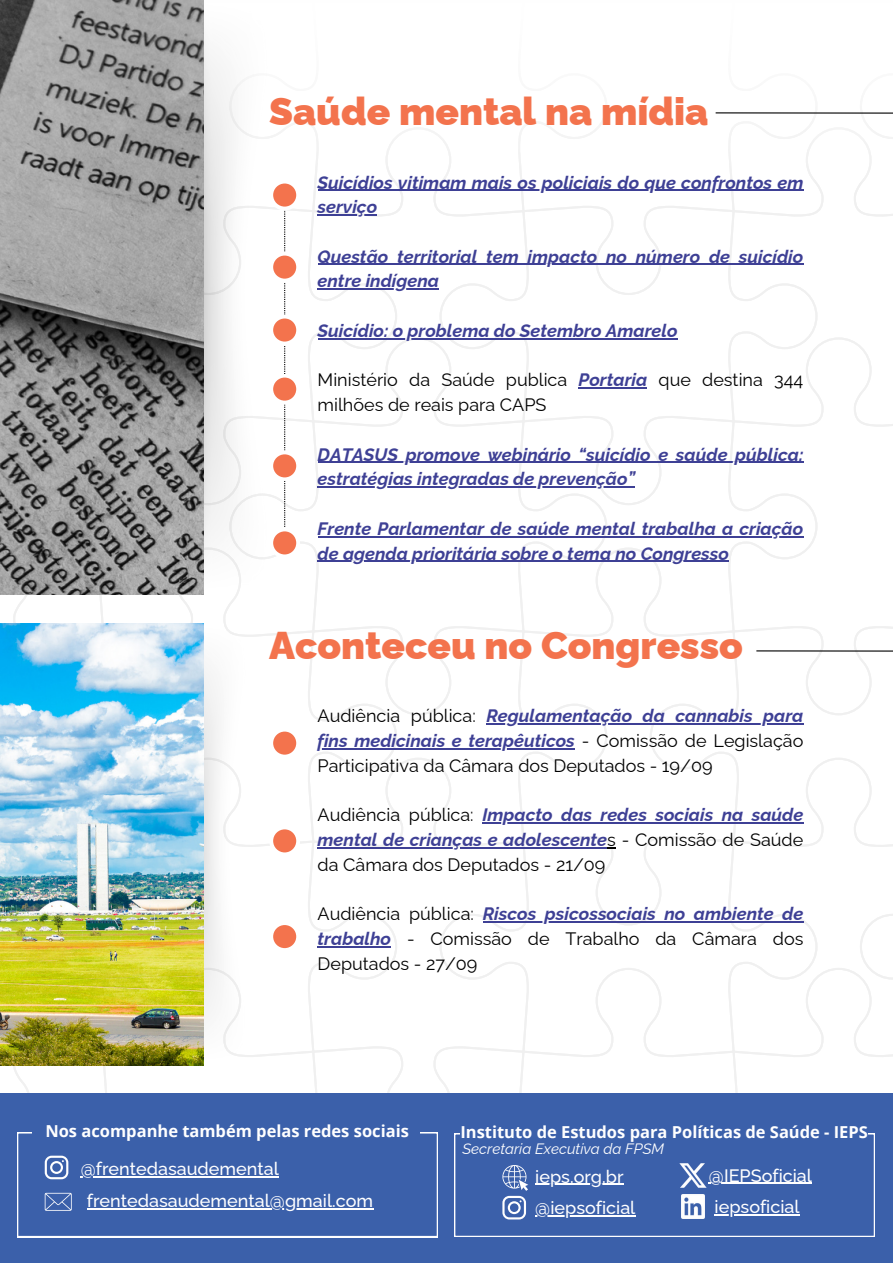
<style>
.page{position:relative;width:893px;height:1264px;background:#fff}
.page>*{position:absolute;margin:0;border:0;box-sizing:border-box;transform-origin:0 0}
.t1{font:900 38.7px "Raleway";color:#f3734d}
.t2{font:18px/24.8px "Raleway";color:#000;text-align:justify}
.t3{font:italic 700 18px/24.8px "Raleway";color:#3e4095}
.t4{font:500 18px "Raleway";color:#fff}
.t5{font:700 16.5px "Open Sans";color:#fff}
.t6{font:italic 15px "Raleway";color:#fff}
.s1{font-weight:700;font-style:italic;color:#3e4095}
</style>
<div class="page">
<svg style="left:308px;top:716px;width:209px;height:99px"></svg>
<svg style="left:517px;top:716px;width:131px;height:99px"></svg>
<svg style="left:648px;top:704px;width:224px;height:111px"></svg>
<svg style="left:727px;top:626px;width:165px;height:90px"></svg>
<svg style="left:608px;top:506px;width:210px;height:184px"></svg>
<svg style="left:308px;top:487px;width:300px;height:229px"></svg>
<svg style="left:188px;top:506px;width:132px;height:184px"></svg>
<svg style="left:279px;top:447px;width:119px;height:59px"></svg>
<svg style="left:307px;top:446px;width:131px;height:34px"></svg>
<svg style="left:438px;top:446px;width:372px;height:60px"></svg>
<svg style="left:727px;top:446px;width:83px;height:34px"></svg>
<img style="left:255px;top:815px;width:637px;height:277px">
<img style="left:279px;top:129px;width:613px;height:317px">
<svg style="left:714px;top:112px;width:178px;height:158px"></svg>
<img style="left:203px;top:0;width:76px;height:595px">
<img style="left:0;top:0;width:203px;height:595px">
<svg style="left:284px;top:210px;width:1px;height:317px"></svg>
<div style="left:269px;top:180px;width:31px;height:30px;background:#fff;border-radius:50%"></div>
<div style="left:273px;top:183px;width:23px;height:23px;background:#f3734d;border-radius:50%"></div>
<div style="left:269px;top:252px;width:31px;height:30px;background:#fff;border-radius:50%"></div>
<div style="left:273px;top:255px;width:23px;height:24px;background:#f3734d;border-radius:50%"></div>
<div style="left:269px;top:314px;width:31px;height:31px;background:#fff;border-radius:50%"></div>
<div style="left:273px;top:318px;width:23px;height:23px;background:#f3734d;border-radius:50%"></div>
<div style="left:269px;top:373px;width:31px;height:31px;background:#fff;border-radius:50%"></div>
<div style="left:273px;top:377px;width:23px;height:23px;background:#f3734d;border-radius:50%"></div>
<div style="left:269px;top:450px;width:31px;height:31px;background:#fff;border-radius:50%"></div>
<div style="left:273px;top:454px;width:23px;height:23px;background:#f3734d;border-radius:50%"></div>
<div style="left:269px;top:527px;width:31px;height:31px;background:#fff;border-radius:50%"></div>
<div style="left:273px;top:531px;width:23px;height:23px;background:#f3734d;border-radius:50%"></div>
<img style="left:188px;top:622px;width:67px;height:423px">
<img style="left:0;top:623px;width:203px;height:422px">
<svg style="left:755px;top:649px;width:137px;height:3px"></svg>
<div style="left:273px;top:731px;width:23px;height:23px;background:#f3734d;border-radius:50%"></div>
<div style="left:269px;top:825px;width:31px;height:31px;background:#fff;border-radius:50%"></div>
<div style="left:273px;top:829px;width:23px;height:23px;background:#f3734d;border-radius:50%"></div>
<div style="left:269px;top:921px;width:31px;height:31px;background:#fff;border-radius:50%"></div>
<div style="left:273px;top:925px;width:23px;height:23px;background:#f3734d;border-radius:50%"></div>
<div style="left:0;top:1092px;width:892px;height:170px;background:#3b60aa"></div>
<svg style="left:0;top:1045px;width:438px;height:193px"></svg>
<svg style="left:454px;top:1133px;width:420px;height:103px"></svg>
<img style="left:675px;top:1162px;width:35px;height:26px">
<img style="left:681px;top:1194px;width:23px;height:24px">
<hr style="left:317px;top:190px;width:486px;height:1px;background:#3e4095">
<hr style="left:317px;top:214px;width:60px;height:1px;background:#3e4095">
<hr style="left:317px;top:264px;width:486px;height:1px;background:#3e4095">
<hr style="left:317px;top:288px;width:122px;height:2px;background:#3e4095">
<hr style="left:317px;top:338px;width:360px;height:1px;background:#3e4095">
<hr style="left:578px;top:387px;width:69px;height:2px;background:#3e4095">
<hr style="left:317px;top:462px;width:486px;height:1px;background:#3e4095">
<hr style="left:317px;top:486px;width:318px;height:1px;background:#3e4095">
<hr style="left:317px;top:536px;width:486px;height:1px;background:#3e4095">
<hr style="left:317px;top:560px;width:412px;height:2px;background:#3e4095">
<hr style="left:486px;top:723px;width:317px;height:1px;background:#3e4095">
<hr style="left:317px;top:748px;width:258px;height:1px;background:#3e4095">
<hr style="left:482px;top:822px;width:321px;height:1px;background:#3e4095">
<hr style="left:317px;top:847px;width:290px;height:1px;background:#3e4095">
<hr style="left:482px;top:921px;width:321px;height:1px;background:#3e4095">
<hr style="left:317px;top:946px;width:74px;height:1px;background:#3e4095">
<hr style="left:81px;top:1175px;width:198px;height:1px;background:#fff">
<hr style="left:87px;top:1208px;width:286px;height:1px;background:#fff">
<hr style="left:535px;top:1183px;width:88px;height:1px;background:#fff">
<hr style="left:535px;top:1215px;width:100px;height:1px;background:#fff">
<hr style="left:708px;top:1182px;width:104px;height:1px;background:#fff">
<hr style="left:714px;top:1214px;width:85px;height:1px;background:#fff">
<p class="t1" style="left:269px;top:89px;width:441px">Saúde mental na mídia</p>
<p class="t3" style="left:317px;top:170px;width:487px">Suicídios vitimam mais os policiais do que confrontos em serviço</p>
<p class="t3" style="left:317px;top:244px;width:487px">Questão territorial tem impacto no número de suicídio entre indígena</p>
<p class="t3" style="left:317px;top:318px;width:361px">Suicídio: o problema do Setembro Amarelo</p>
<p class="t2" style="left:317px;top:368px;width:487px">Ministério da Saúde publica <span class="s1">Portaria</span> que destina 344 milhões de reais para CAPS</p>
<p class="t3" style="left:317px;top:442px;width:487px">DATASUS promove webinário “suicídio e saúde pública: estratégias integradas de prevenção”</p>
<p class="t3" style="left:317px;top:516px;width:487px">Frente Parlamentar de saúde mental trabalha a criação de agenda prioritária sobre o tema no Congresso</p>
<p class="t1" style="left:269px;top:622px;width:475px">Aconteceu no Congresso</p>
<p class="t2" style="left:317px;top:703px;width:487px">Audiência pública: <span class="s1">Regulamentação da cannabis para fins medicinais e terapêuticos</span> - Comissão de Legislação Participativa da Câmara dos Deputados - 19/09</p>
<p class="t2" style="left:317px;top:802px;width:487px">Audiência pública: <span class="s1">Impacto das redes sociais na saúde mental de crianças e adolescente</span>s - Comissão de Saúde da Câmara dos Deputados - 21/09</p>
<p class="t2" style="left:317px;top:901px;width:487px">Audiência pública: <span class="s1">Riscos psicossociais no ambiente de trabalho</span> - Comissão de Trabalho da Câmara dos Deputados - 27/09</p>
<p class="t5" style="left:45px;top:1119px;width:365px">Nos acompanhe também pelas redes sociais</p>
<p class="t4" style="left:81px;top:1157px;width:200px">@frentedasaudemental</p>
<p class="t4" style="left:87px;top:1190px;width:288px">frentedasaudemental@gmail.com</p>
<p class="t5" style="left:460px;top:1120px;width:409px">Instituto de Estudos para Políticas de Saúde - IEPS</p>
<p class="t6" style="left:462px;top:1139px;width:203px">Secretaria Executiva da FPSM</p>
<p class="t4" style="left:535px;top:1165px;width:90px">ieps.org.br</p>
<p class="t4" style="left:535px;top:1197px;width:102px">@iepsoficial</p>
<p class="t4" style="left:708px;top:1164px;width:105px">@IEPSoficial</p>
<p class="t4" style="left:714px;top:1196px;width:87px">iepsoficial</p>
</div>
